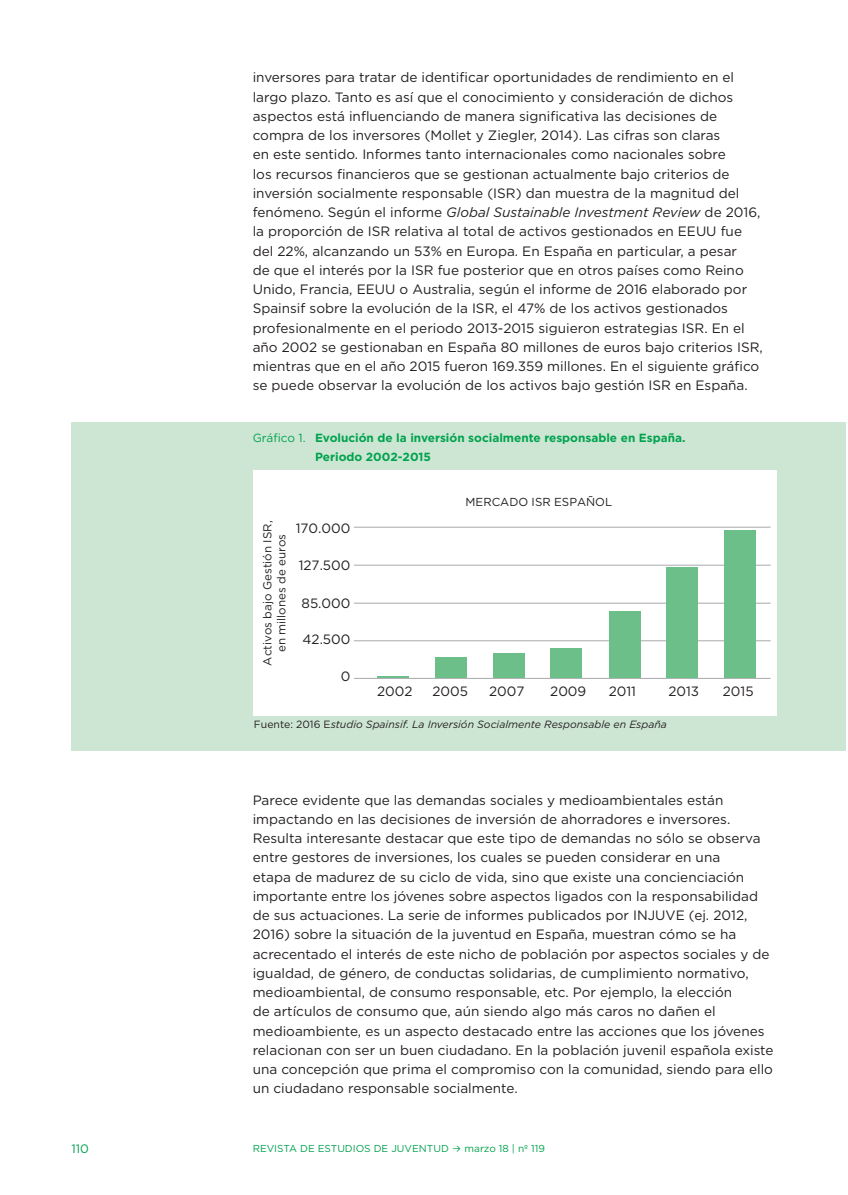
<style>
.page{position:relative;width:848px;height:1195px;background:#fff}
.page>*{position:absolute;margin:0;border:0;box-sizing:border-box;transform-origin:0 0}
.t1{font:13.65px/19.2px "Gotham";color:#231f20}
.t2{font:13.47px "Gotham";color:#231f20}
.t3{font:12.25px "Gotham";color:#00a24e}
.t4{font:700 11.9px/19.2px "Gotham";color:#00a24e}
.t5{font:11.55px/13.8px "Gotham";color:#231f20;text-align:center}
.t6{font:italic 10.5px "Gotham";color:#231f20}
.t7{font:10.15px "Gotham";color:#00a24e}
.s1{font-style:italic}
.s2{font-weight:400}
.s3{font-style:normal}
.s4{font-family:"Bryant";font-weight:500;font-size:10.5px}
</style>
<div class="page">
<div style="left:71px;top:422px;width:774px;height:328px;background:#cde6d3"></div>
<div style="left:253px;top:471px;width:523px;height:245px;background:#fff"></div>
<hr style="left:354px;top:527px;width:416px;height:1px;background:#a8a9ad">
<hr style="left:354px;top:565px;width:416px;height:1px;background:#a8a9ad">
<hr style="left:354px;top:603px;width:416px;height:1px;background:#a8a9ad">
<hr style="left:354px;top:640px;width:416px;height:1px;background:#a8a9ad">
<hr style="left:354px;top:678px;width:416px;height:1px;background:#a8a9ad">
<hr style="left:377px;top:676px;width:32px;height:1px;background:#6dbf8a">
<div style="left:435px;top:657px;width:32px;height:20px;background:#6dbf8a"></div>
<div style="left:493px;top:652px;width:31px;height:25px;background:#6dbf8a"></div>
<div style="left:550px;top:647px;width:31px;height:30px;background:#6dbf8a"></div>
<div style="left:608px;top:611px;width:32px;height:66px;background:#6dbf8a"></div>
<div style="left:666px;top:567px;width:31px;height:110px;background:#6dbf8a"></div>
<div style="left:724px;top:530px;width:32px;height:147px;background:#6dbf8a"></div>
<p class="t1" style="left:253px;top:68px;width:511px">inversores para tratar de identificar oportunidades de rendimiento en el largo plazo. Tanto es así que el conocimiento y consideración de dichos aspectos está influenciando de manera significativa las decisiones de compra de los inversores (Mollet y Ziegler, 2014). Las cifras son claras<br>en este sentido. Informes tanto internacionales como nacionales sobre<br>los recursos financieros que se gestionan actualmente bajo criterios de inversión socialmente responsable (ISR) dan muestra de la magnitud del fenómeno. Según el informe <span class="s1">Global Sustainable Investment Review</span> de 2016, la proporción de ISR relativa al total de activos gestionados en EEUU fue del 22%, alcanzando un 53% en Europa. En España en particular, a pesar<br>de que el interés por la ISR fue posterior que en otros países como Reino Unido, Francia, EEUU o Australia, según el informe de 2016 elaborado por Spainsif sobre la evolución de la ISR, el 47% de los activos gestionados profesionalmente en el periodo 2013-2015 siguieron estrategias ISR. En el año 2002 se gestionaban en España 80 millones de euros bajo criterios ISR, mientras que en el año 2015 fueron 169.359 millones. En el siguiente gráfico se puede observar la evolución de los activos bajo gestión ISR en España.</p>
<p class="t4" style="left:315px;top:428px;width:372px;text-indent:-62px"><span class="s2">Gráfico 1.</span> Evolución de la inversión socialmente responsable en España.<br>Periodo 2002-2015</p>
<p class="t5" style="left:260px;top:665px;width:146px;rotate:-90deg">Activos bajo Gestión ISR, en millones de euros</p>
<p class="t2" style="left:296px;top:519px;width:56px">170.000</p>
<p class="t2" style="left:299px;top:556px;width:53px">127.500</p>
<p class="t2" style="left:301px;top:595px;width:50px">85.000</p>
<p class="t2" style="left:302px;top:631px;width:49px">42.500</p>
<p class="t2" style="left:341px;top:668px;width:11px">0</p>
<p class="t5" style="left:465px;top:494px;width:148px">MERCADO ISR ESPAÑOL</p>
<p class="t2" style="left:377px;top:682px;width:37px">2002</p>
<p class="t2" style="left:432px;top:682px;width:37px">2005</p>
<p class="t2" style="left:489px;top:682px;width:37px">2007</p>
<p class="t2" style="left:550px;top:682px;width:38px">2009</p>
<p class="t2" style="left:608px;top:682px;width:29px">2011</p>
<p class="t2" style="left:668px;top:682px;width:32px">2013</p>
<p class="t2" style="left:722px;top:682px;width:32px">2015</p>
<p class="t6" style="left:254px;top:717px;width:414px"><span class="s3">Fuente: 2016 E</span>studio Spainsif. La Inversión Socialmente Responsable en España</p>
<p class="t1" style="left:253px;top:790px;width:522px">Parece evidente que las demandas sociales y medioambientales están impactando en las decisiones de inversión de ahorradores e inversores.<br>Resulta interesante destacar que este tipo de demandas no sólo se observa entre gestores de inversiones, los cuales se pueden considerar en una<br>etapa de madurez de su ciclo de vida, sino que existe una concienciación importante entre los jóvenes sobre aspectos ligados con la responsabilidad de sus actuaciones. La serie de informes publicados por INJUVE (ej. 2012, 2016) sobre la situación de la juventud en España, muestran cómo se ha acrecentado el interés de este nicho de población por aspectos sociales y de igualdad, de género, de conductas solidarias, de cumplimiento normativo, medioambiental, de consumo responsable, etc. Por ejemplo, la elección<br>de artículos de consumo que, aún siendo algo más caros no dañen el medioambiente, es un aspecto destacado entre las acciones que los jóvenes relacionan con ser un buen ciudadano. En la población juvenil española existe una concepción que prima el compromiso con la comunidad, siendo para ello un ciudadano responsable socialmente.</p>
<p class="t3" style="left:71px;top:1141px;width:19px">110</p>
<p class="t7" style="left:253px;top:1142px;width:293px">REVISTA DE ESTUDIOS DE JUVENTUD <span class="s4">≥</span> marzo 18 | nº 119</p>
</div>
